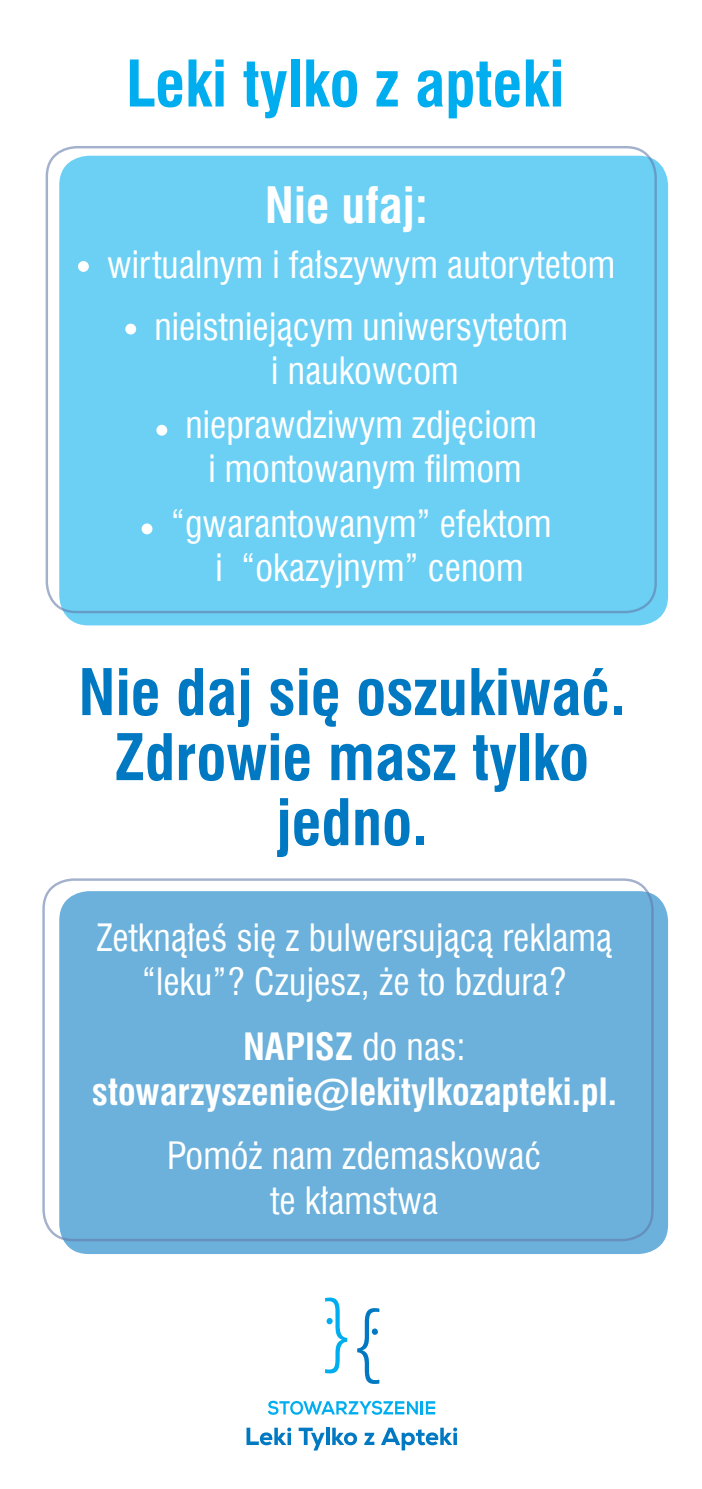
<style>
.page{position:relative;width:702px;height:1489px;background:#fff}
.page>*{position:absolute;margin:0;border:0;box-sizing:border-box;transform-origin:0 0}
.t1{font:700 62.5px/65px "Swis 721 Cn EU";color:#0079c2;text-align:center}
.t2{font:700 62.5px "Swis 721 Cn EU";color:#00aeef}
.t3{font:700 49px "Swis 721 Cn EU";color:#fff}
.t4{font:36.75px/54.5px "Swis 721 Cn EU";color:#fff;text-align:center}
.t5{font:700 36.75px/44px "Swis 721 Cn EU";color:#fff;text-align:center}
.s1{font-weight:400}
</style>
<div class="page">
<div style="left:59px;top:891px;width:609px;height:362px;background:#6cb1db;border-radius:29px"></div>
<div style="left:59px;top:156px;width:609px;height:469px;background:#6cd0f5;border-radius:29px"></div>
<svg style="left:246px;top:1427px;width:45px;height:18px"></svg>
<svg style="left:298px;top:1427px;width:26px;height:23px"></svg>
<hr style="left:326px;top:1427px;width:3px;height:17px;background:#0079c2">
<svg style="left:332px;top:1427px;width:25px;height:18px"></svg>
<svg style="left:364px;top:1432px;width:10px;height:12px"></svg>
<svg style="left:381px;top:1427px;width:76px;height:23px"></svg>
<svg style="left:268px;top:1400px;width:150px;height:14px"></svg>
<hr style="left:420px;top:1400px;width:3px;height:14px;background:#00aeef">
<svg style="left:426px;top:1401px;width:9px;height:13px"></svg>
<svg style="left:357px;top:1308px;width:22px;height:76px"></svg>
<svg style="left:325px;top:1297px;width:22px;height:77px"></svg>
<div style="left:78px;top:261px;width:11px;height:11px;background:#fff;border-radius:50%"></div>
<div style="left:125px;top:323px;width:11px;height:11px;background:#fff;border-radius:50%"></div>
<div style="left:156px;top:425px;width:11px;height:10px;background:#fff;border-radius:50%"></div>
<div style="left:142px;top:523px;width:10px;height:11px;background:#fff;border-radius:50%"></div>
<div style="left:46px;top:146px;width:611px;height:467px;border:2px solid #6079a8;border-radius:29px"></div>
<div style="left:42px;top:878px;width:611px;height:363px;border:2px solid #6079a8;border-radius:29px"></div>
<h1 class="t2" style="left:126px;top:46px;width:440px">Leki tylko z apteki</h1>
<h2 class="t3" style="left:265px;top:176px;width:165px">Nie ufaj:</h2>
<p class="t4" style="left:107px;top:234px;width:509px;line-height:61.5px">wirtualnym i fałszywym autorytetom nieistniejącym uniwersytetom</p>
<p class="t4" style="left:185px;top:343px;width:353px">i naukowcom nieprawdziwym zdjęciom</p>
<p class="t4" style="left:171px;top:441px;width:382px">i montowanym filmom “gwarantowanym” efektom</p>
<p class="t4" style="left:215px;top:540px;width:309px">i “okazyjnym” cenom</p>
<h1 class="t1" style="left:78px;top:662px;width:548px">Nie daj się oszukiwać.<br>Zdrowie masz tylko jedno.</h1>
<p class="t4" style="left:96px;top:915px;width:517px;line-height:44px">Zetknąłeś się z bulwersującą reklamą “leku”? Czujesz, że to bzdura?</p>
<p class="t5" style="left:92px;top:1026px;width:526px">NAPISZ <span class="s1">do nas: </span>stowarzyszenie@lekitylkozapteki.pl.</p>
<p class="t4" style="left:167px;top:1133px;width:375px;line-height:44px">Pomóż nam zdemaskować te kłamstwa</p>
</div>
